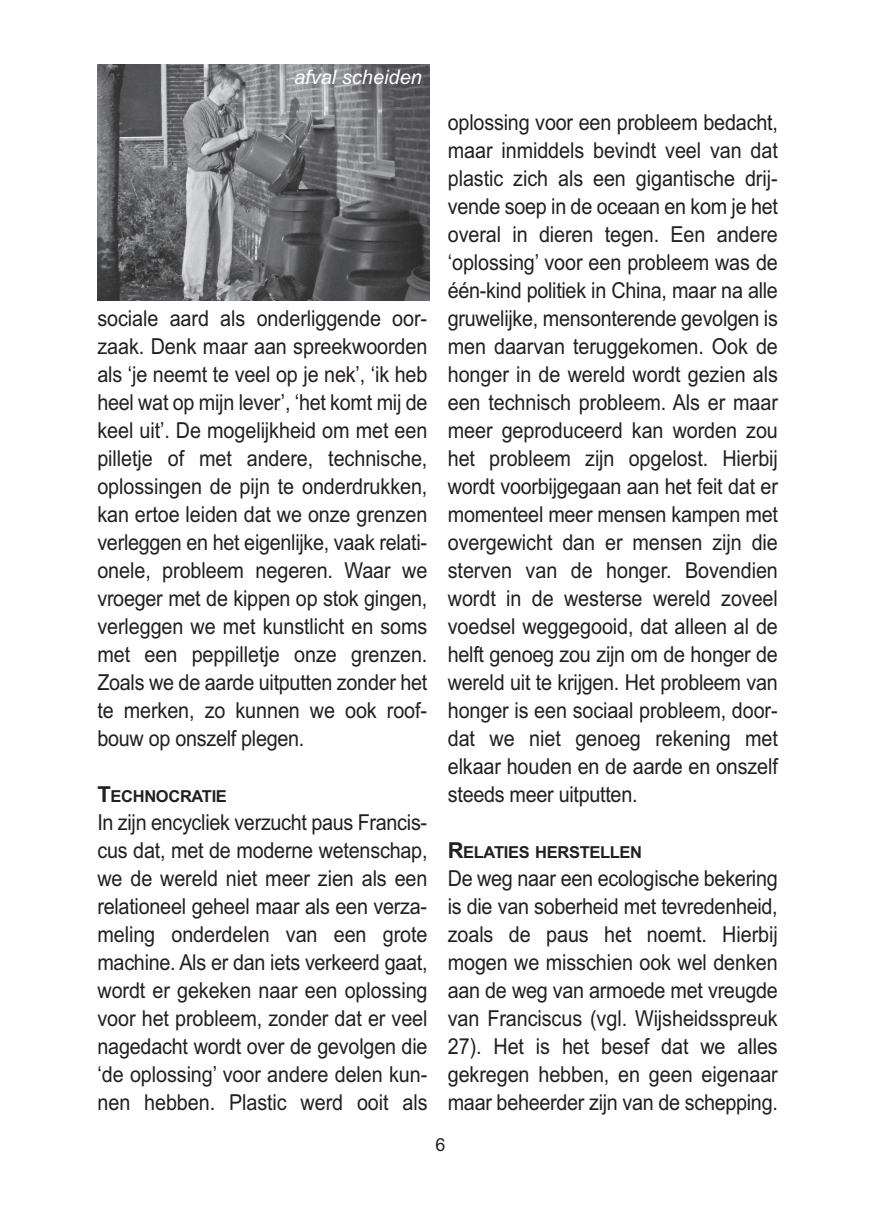
<style>
.page{position:relative;width:878px;height:1227px;background:#fff}
.page>*{position:absolute;margin:0;border:0;box-sizing:border-box;transform-origin:0 0}
.t1{font:22px/28px "Arial";letter-spacing:-.005em;color:#231f20;text-align:justify;scale:.9 1}
.t2{font:italic 20px "Arial";color:#fff}
.t3{font:18px "Arial";color:#231f20}
.t4{font:700 16.4px "Arial";letter-spacing:-.02em;color:#231f20}
.s1{font-size:22px}
</style>
<div class="page">
<img style="left:97px;top:64px;width:332px;height:236px">
<p class="t2" style="left:294px;top:65px;width:129px">afval scheiden</p>
<p class="t1" style="left:97px;top:304px;width:368px">sociale aard als onderliggende oor&shy;zaak. Denk maar aan spreekwoorden als ‘je neemt te veel op je nek’, ‘ik heb heel wat op mijn lever’, ‘het komt mij de keel uit’. De mogelijkheid om met een pilletje of met andere, technische, oplossingen de pijn te onderdrukken, kan ertoe leiden dat we onze grenzen verleggen en het eigenlijke, vaak relati&shy;onele, probleem negeren. Waar we vroeger met de kippen op stok gingen, verleggen we met kunstlicht en soms met een peppilletje onze grenzen.<br>Zoals we de aarde uitputten zonder het te merken, zo kunnen we ook roof&shy;bouw op onszelf plegen.</p>
<p class="t4" style="left:97px;top:787px;width:131px"><span class="s1">T</span>ECHNOCRATIE</p>
<p class="t1" style="left:97px;top:808px;width:368px">In zijn encycliek verzucht paus Francis&shy;cus dat, met de moderne wetenschap, we de wereld niet meer zien als een relationeel geheel maar als een verza&shy;meling onderdelen van een grote machine. Als er dan iets verkeerd gaat, wordt er gekeken naar een oplossing voor het probleem, zonder dat er veel nagedacht wordt over de gevolgen die ‘de oplossing’ voor andere delen kun&shy;nen hebben. Plastic werd ooit als</p>
<p class="t1" style="left:448px;top:108px;width:368px">oplossing voor een probleem bedacht, maar inmiddels bevindt veel van dat plastic zich als een gigantische drij&shy;vende soep in de oceaan en kom je het overal in dieren tegen. Een andere ‘oplossing’ voor een probleem was de één-kind politiek in China, maar na alle gruwelijke, mensonterende gevolgen is men daarvan teruggekomen. Ook de honger in de wereld wordt gezien als een technisch probleem. Als er maar meer geproduceerd kan worden zou het probleem zijn opgelost. Hierbij wordt voorbijgegaan aan het feit dat er momenteel meer mensen kampen met overgewicht dan er mensen zijn die sterven van de honger. Bovendien wordt in de westerse wereld zoveel voedsel weggegooid, dat alleen al de helft genoeg zou zijn om de honger de wereld uit te krijgen. Het probleem van honger is een sociaal probleem, door&shy;dat we niet genoeg rekening met elkaar houden en de aarde en onszelf steeds meer uitputten.</p>
<p class="t4" style="left:448px;top:843px;width:196px"><span class="s1">R</span>ELATIES HERSTELLEN</p>
<p class="t1" style="left:448px;top:864px;width:368px">De weg naar een ecologische bekering is die van soberheid met tevredenheid, zoals de paus het noemt. Hierbij mogen we misschien ook wel denken aan de weg van armoede met vreugde van Franciscus (vgl. Wijsheidsspreuk 27). Het is het besef dat we alles gekregen hebben, en geen eigenaar maar beheerder zijn van de schepping.</p>
<p class="t3" style="left:435px;top:1134px;width:12px">6</p>
</div>
